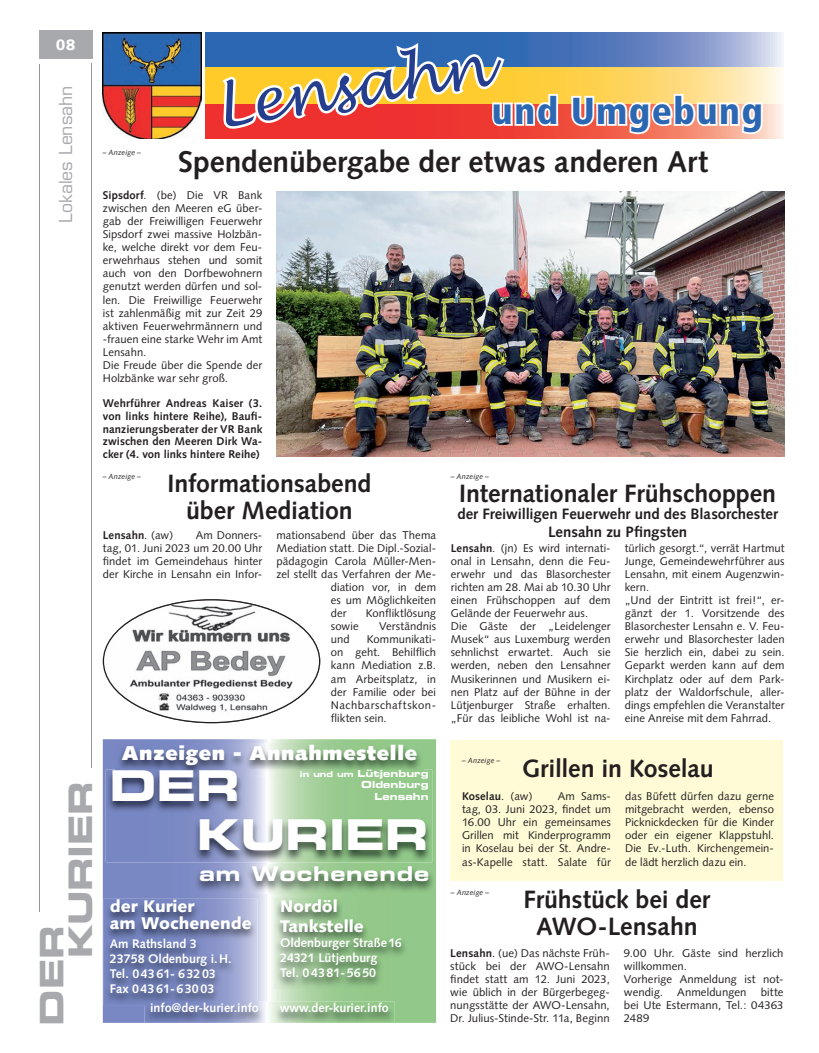
<style>
.page{position:relative;width:819px;height:1053px;background:#fff}
.page>*{position:absolute;margin:0;border:0;box-sizing:border-box;transform-origin:0 0}
.t1{font:italic 57.5px "Lucida Handwriting";color:#253f8e}
.t2{font:42.5px/48.6px "Eurostile LT Std Bold Ex 2";letter-spacing:-.01em;color:#fff}
.t3{font:900 condensed 37.5px "Frutiger LT Std";letter-spacing:.04em;color:#2b67b2}
.t4{font:32.5px/28.9px "Eurostile LT Std Bold Ex 2";letter-spacing:-.01em;color:#a8a9ad}
.t5{font:700 30px "Syntax LT Std";letter-spacing:-.005em;color:#231f20}
.t6{font:700 25px/27.5px "Syntax LT Std";letter-spacing:-.005em;color:#231f20;text-align:center}
.t7{font:20.25px "Eurostile LT Std Bold Ex 2";letter-spacing:.04em;color:#fff}
.t8{font:900 20px "Syntax LT Std";letter-spacing:.04em;color:#fff}
.t9{font:17.5px "Eurostile LT Std";letter-spacing:-.005em;color:#a8a9ad}
.t10{font:900 16.88px/19.4px "Syntax LT Std";color:#fff}
.t11{font:700 15px/17.5px "Syntax LT Std";color:#231f20;text-align:center}
.t12{font:900 15px "Syntax LT Std";color:#fff}
.t13{font:700 12.5px/15px "Syntax LT Std";color:#fff}
.t14{font:11.25px/13px "Syntax";letter-spacing:.005em;color:#231f20;text-align:justify}
.t15{font:700 11.25px/12.5px "Syntax LT Std";letter-spacing:.01em;color:#231f20;text-align:justify}
.t16{font:700 11.25px "Syntax";letter-spacing:.005em;color:#231f20}
.t17{font:9.75px/11.6px "Eurostile LT Std Bold Ex 2";color:#fff;text-align:right}
.t18{font:italic 7.5px "Syntax LT Std";letter-spacing:.01em;color:#231f20}
.s1{font-weight:700}
.s2{font-weight:400}
.s3{font-size:8.12px}
</style>
<div class="page">
<div style="left:451px;top:739px;width:331px;height:141px;background:#fffbd6"></div>
<hr style="left:39px;top:64px;width:1px;height:847px;background:#939598">
<hr style="left:92px;top:64px;width:1px;height:703px;background:#939598">
<div style="left:39px;top:30px;width:53px;height:29px;background:#a8a9ad"></div>
<img style="left:103px;top:599px;width:217px;height:124px">
<svg style="left:103px;top:739px;width:333px;height:283px;background:#9ab8b0"></svg>
<img style="left:274px;top:898px;width:133px;height:90px">
<img style="left:116px;top:743px;width:307px;height:26px">
<img style="left:104px;top:898px;width:153px;height:106px">
<img style="left:144px;top:1001px;width:250px;height:21px">
<img style="left:144px;top:1001px;width:113px;height:3px">
<img style="left:106px;top:769px;width:326px;height:93px">
<img style="left:194px;top:864px;width:241px;height:29px">
<img style="left:103px;top:32px;width:98px;height:107px">
<svg style="left:206px;top:103px;width:577px;height:36px;background:#f5897b"></svg>
<svg style="left:206px;top:32px;width:576px;height:36px;background:#6d8cc3"></svg>
<svg style="left:206px;top:68px;width:576px;height:35px;background:#fedc7f"></svg>
<svg style="left:569px;top:92px;width:196px;height:44px"></svg>
<svg style="left:218px;top:38px;width:342px;height:101px"></svg>
<img style="left:276px;top:192px;width:508px;height:264px">
<p class="t12" style="left:56px;top:36px;width:21px">08</p>
<p class="t9" style="left:55px;top:222px;width:138px;rotate:-90deg">Lokales Lensahn</p>
<p class="t4" style="left:37px;top:958px;width:179px;text-indent:-67px;rotate:-90deg">DER<br>KURIER</p>
<p class="t18" style="left:103px;top:147px;width:40px">– Anzeige –</p>
<p class="t1" style="left:209px;top:74px;width:276px;rotate:-9deg">Lensahn</p>
<p class="t3" style="left:492px;top:88px;width:272px">und Umgebung</p>
<p class="t5" style="left:178px;top:145px;width:531px">Spendenübergabe der etwas anderen Art</p>
<p class="t14" style="left:103px;top:188px;width:161px;text-align:left"><span class="s1">Sipsdorf</span>. (be) Die VR Bank zwischen den Meeren eG über&shy;gab der Freiwilligen Feuerwehr<br>Sipsdorf zwei massive Holzbän&shy;ke, welche direkt vor dem Feu&shy;erwehrhaus stehen und somit auch von den Dorfbewohnern genutzt werden dürfen und sol&shy;len. Die Freiwillige Feuerwehr ist zahlenmäßig mit zur Zeit 29 aktiven Feuerwehrmännern und -frauen eine starke Wehr im Amt<br>Lensahn.<br>Die Freude über die Spende der<br>Holzbänke war sehr groß.</p>
<p class="t15" style="left:103px;top:397px;width:161px">Wehrführer Andreas Kaiser (3. von links hintere Reihe), Baufi&shy;nanzierungsberater der VR Bank zwischen den Meeren Dirk Wa&shy;cker (4. von links hintere Reihe)</p>
<p class="t6" style="left:167px;top:469px;width:205px">Informationsabend über Mediation</p>
<p class="t16" style="left:103px;top:528px;width:72px">Lensahn<span class="s2">. (aw)</span></p>
<p class="t18" style="left:103px;top:471px;width:40px">– Anzeige –</p>
<p class="t18" style="left:451px;top:471px;width:40px">– Anzeige –</p>
<p class="t6" style="left:459px;top:479px;width:318px">Internationaler Frühschoppen</p>
<p class="t11" style="left:457px;top:505px;width:322px">der Freiwilligen Feuerwehr und des Blasorchester<br>Lensahn zu Pfingsten</p>
<p class="t14" style="left:451px;top:541px;width:161px;text-align:left"><span class="s1">Lensahn</span>. (jn) Es wird internati&shy;onal in Lensahn, denn die Feu&shy;erwehr und das Blasorchester richten am 28. Mai ab 10.30 Uhr einen Frühschoppen auf dem<br>Gelände der Feuerwehr aus.<br>Die Gäste der „Leidelenger<br>Musek“ aus Luxemburg werden sehnlichst erwartet. Auch sie werden, neben den Lensahner<br>Musikerinnen und Musikern ei&shy;nen Platz auf der Bühne in der<br>Lütjenburger Straße erhalten. „Für das leibliche Wohl ist na-</p>
<p class="t14" style="left:624px;top:541px;width:161px;text-align:left">türlich gesorgt.“, verrät Hartmut<br>Junge, Gemeindewehrführer aus<br>Lensahn, mit einem Augenzwin&shy;kern.<br>„Und der Eintritt ist frei!“, er&shy;gänzt der 1. Vorsitzende des<br>Blasorchester Lensahn e. V. Feu&shy;erwehr und Blasorchester laden<br>Sie herzlich ein, dabei zu sein.<br>Geparkt werden kann auf dem<br>Kirchplatz oder auf dem Park&shy;platz der Waldorfschule, aller&shy;dings empfehlen die Veranstalter eine Anreise mit dem Fahrrad.</p>
<p class="t14" style="left:103px;top:528px;width:161px;text-indent:93px">Am Donners&shy;tag, 01. Juni 2023 um 20.00 Uhr findet im Gemeindehaus hinter der Kirche in Lensahn ein Infor-</p>
<p class="t14" style="left:276px;top:528px;width:161px">mationsabend über das Thema</p>
<p class="t14" style="left:276px;top:541px;width:161px">Mediation statt. Die Dipl.-Sozial-</p>
<p class="t14" style="left:276px;top:554px;width:161px">pädagogin Carola Müller-Men-</p>
<p class="t14" style="left:276px;top:567px;width:161px">zel stellt das Verfahren der Me-</p>
<p class="t14" style="left:331px;top:580px;width:107px">diation vor, in dem</p>
<p class="t14" style="left:331px;top:593px;width:107px">es um Möglichkeiten</p>
<p class="t14" style="left:331px;top:606px;width:17px">der</p>
<p class="t14" style="left:366px;top:606px;width:72px">Konfliktlösung</p>
<p class="t14" style="left:331px;top:620px;width:29px">sowie</p>
<p class="t14" style="left:379px;top:620px;width:58px">Verständnis</p>
<p class="t14" style="left:331px;top:633px;width:20px">und</p>
<p class="t14" style="left:331px;top:633px;width:107px;text-indent:36px">Kommunikati&shy;on geht. Behilflich kann Mediation z.B. am Arbeitsplatz, in der Familie oder bei Nachbarschaftskon&shy;flikten sein.</p>
<p class="t8" style="left:122px;top:741px;width:297px">Anzeigen - Annahmestelle</p>
<p class="t17" style="left:300px;top:767px;width:130px"><span class="s3">in und um</span> Lütjenburg<br>Oldenburg<br>Lensahn</p>
<p class="t2" style="left:197px;top:760px;width:233px;text-indent:-88px">DER<br>KURIER</p>
<p class="t7" style="left:199px;top:859px;width:231px">am Wochenende</p>
<p class="t10" style="left:110px;top:898px;width:143px;line-height:16.9px">der Kurier<br>am Wochenende</p>
<p class="t13" style="left:110px;top:935px;width:123px">Am Rathsland 3<br>23758 Oldenburg i.H.<br>Tel. 04361- 63203<br>Fax 04361-63003</p>
<p class="t13" style="left:150px;top:1000px;width:110px">info@der-kurier.info</p>
<p class="t13" style="left:280px;top:1000px;width:111px">www.der-kurier.info</p>
<p class="t10" style="left:280px;top:896px;width:85px">Nordöl<br>Tankstelle</p>
<p class="t13" style="left:280px;top:934px;width:123px">Oldenburger Straße 16<br>24321 Lütjenburg<br>Tel. 04381-5650</p>
<p class="t6" style="left:522px;top:754px;width:193px">Grillen in Koselau</p>
<p class="t16" style="left:462px;top:789px;width:72px">Koselau<span class="s2">. (aw)</span></p>
<p class="t18" style="left:462px;top:756px;width:40px">– Anzeige –</p>
<p class="t14" style="left:462px;top:789px;width:150px;text-indent:96px">Am Sams&shy;tag, 03. Juni 2023, findet um 16.00 Uhr ein gemeinsames Grillen mit Kinderprogramm in Koselau bei der St. Andre&shy;as-Kapelle statt. Salate für</p>
<p class="t14" style="left:625px;top:789px;width:150px">das Büfett dürfen dazu gerne mitgebracht werden, ebenso Picknickdecken für die Kinder oder ein eigener Klappstuhl.<br>Die Ev.-Luth. Kirchengemein&shy;de lädt herzlich dazu ein.</p>
<p class="t6" style="left:523px;top:885px;width:188px">Frühstück bei der<br>AWO-Lensahn</p>
<p class="t14" style="left:450px;top:946px;width:161px"><span class="s1">Lensahn</span>. (ue) Das nächste Früh&shy;stück bei der AWO-Lensahn findet statt am 12. Juni 2023, wie üblich in der Bürgerbegeg&shy;nungsstätte der AWO-Lensahn, Dr. Julius-Stinde-Str. 11a, Beginn</p>
<p class="t14" style="left:624px;top:946px;width:161px;text-align:left">9.00 Uhr. Gäste sind herzlich willkommen.<br>Vorherige Anmeldung ist not&shy;wendig.</p>
<p class="t18" style="left:451px;top:887px;width:40px">– Anzeige –</p>
<p class="t14" style="left:624px;top:985px;width:161px;text-indent:137px">bitte bei Ute Estermann, Tel.: 04363<br>2489</p>
<p class="t14" style="left:677px;top:985px;width:71px">Anmeldungen</p>
</div>
